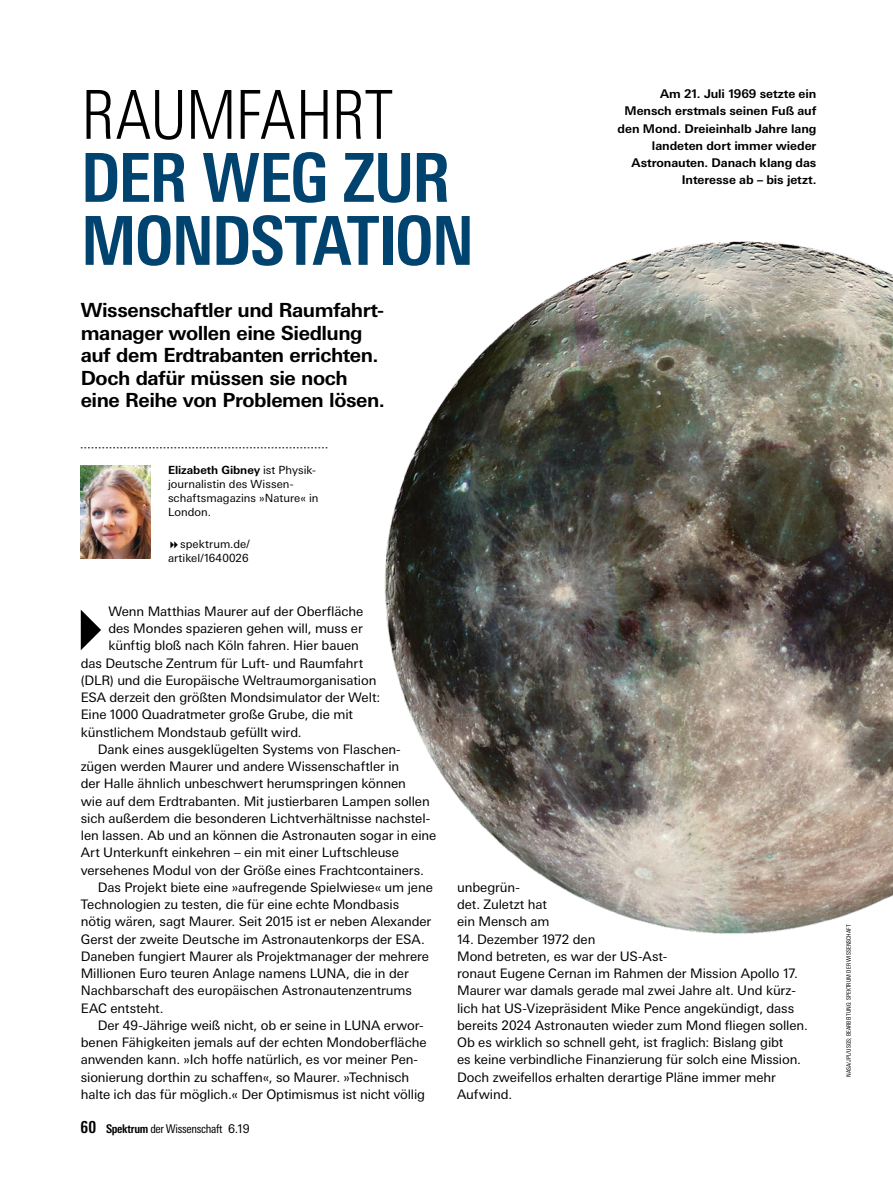
<style>
.page{position:relative;width:893px;height:1191px;background:#fff}
.page>*{position:absolute;margin:0;border:0;box-sizing:border-box;transform-origin:0 0}
.Ueberschrift{font:700 condensed 67.5px/63px "Univers Next Pro";letter-spacing:-.03em;color:#00436f}
.Dachzeile{font:300 condensed 67.5px "Univers Next Pro";letter-spacing:-.03em;color:#000}
.Vorspann{font:700 19.5px/22.5px "Univers Next Pro";letter-spacing:-.025em;color:#000}
.Fußzeile{font:700 condensed 16.5px "Univers Next Pro";color:#000}
.Grundtext_mit_Einzug{font:13.2px/17.2px "Univers Next Pro";letter-spacing:-.01em;color:#000}
.Grundtext_Initial_Dr{font:13.2px "Univers Next Pro";letter-spacing:-.01em;color:#000}
.Bildunterschrift{font:700 12px/17.2px "Univers Next Pro";letter-spacing:-.005em;color:#000;text-align:right}
.Fußzeile-2{font:condensed 12px "Univers Next Pro";letter-spacing:-.025em;color:#000}
.Autor_oben{font:11.25px/14.2px "Univers Next Pro";color:#000}
.Onlineartikel{font:11.25px/14.2px "Univers Next Pro";letter-spacing:.005em;color:#000;text-align:right}
.Bildnachweis{font:condensed 6px "Univers Next Pro";letter-spacing:.01em;color:#000}
.s1{font-weight:700}
.s2{font-stretch:normal}
</style>
<div class="page">
<img style="left:81px;top:466px;width:70px;height:92px">
<svg style="left:81px;top:447px;width:246px;height:1px"></svg>
<img style="left:385px;top:241px;width:508px;height:693px">
<p class="Dachzeile" style="left:81px;top:76px;width:313px">RAUMFAHRT</p>
<p class="Ueberschrift" style="left:81px;top:146px;width:395px">DER WEG ZUR<br>MONDSTATION</p>
<p class="Vorspann" style="left:81px;top:299px;width:306px">Wissenschaftler und Raumfahrt&shy;manager wollen eine Siedlung auf dem Erdtrabanten errichten.<br>Doch dafür müssen sie noch eine Reihe von Problemen lösen.</p>
<p class="Autor_oben" style="left:168px;top:462px;width:152px"><span class="s1">Elizabeth Gibney</span> ist Physik&shy;journalistin des Wissen&shy;schaftsmagazins »Nature« in<br>London.</p>
<p class="Onlineartikel" style="left:168px;top:536px;width:83px">spektrum.de/ artikel/1640026</p>
<p class="Bildunterschrift" style="left:618px;top:85px;width:200px">Am 21. Juli 1969 setzte ein<br>Mensch erstmals seinen Fuß auf den Mond. Dreieinhalb Jahre lang landeten dort immer wieder<br>Astronauten. Danach klang das<br>Interesse ab – bis jetzt.</p>
<p class="Grundtext_Initial_Dr" style="left:108px;top:603px;width:257px">Wenn Matthias Maurer auf der Oberfläche</p>
<p class="Grundtext_Initial_Dr" style="left:108px;top:621px;width:256px">des Mondes spazieren gehen will, muss er</p>
<p class="Grundtext_Initial_Dr" style="left:108px;top:638px;width:252px">künftig bloß nach Köln fahren. Hier bauen</p>
<p class="Grundtext_Initial_Dr" style="left:81px;top:655px;width:284px">das Deutsche Zentrum für Luft- und Raumfahrt</p>
<p class="Grundtext_Initial_Dr" style="left:81px;top:672px;width:297px">(DLR) und die Europäische Weltraumorganisation</p>
<p class="Grundtext_Initial_Dr" style="left:81px;top:690px;width:301px">ESA derzeit den größten Mondsimulator der Welt:</p>
<p class="Grundtext_Initial_Dr" style="left:81px;top:707px;width:274px">Eine 1000 Quadratmeter große Grube, die mit</p>
<p class="Grundtext_Initial_Dr" style="left:81px;top:724px;width:222px">künstlichem Mondstaub gefüllt wird.</p>
<p class="Grundtext_mit_Einzug" style="left:81px;top:740px;width:357px;text-indent:17px">Dank eines ausgeklügelten Systems von Flaschen&shy;zügen werden Maurer und andere Wissenschaftler in<br>der Halle ähnlich unbeschwert herumspringen können<br>wie auf dem Erdtrabanten. Mit justierbaren Lampen sollen sich außerdem die besonderen Lichtverhältnisse nachstel&shy;len lassen. Ab und an können die Astronauten sogar in eine Art Unterkunft einkehren – ein mit einer Luftschleuse versehenes Modul von der Größe eines Frachtcontainers.</p>
<p class="Grundtext_mit_Einzug" style="left:81px;top:878px;width:354px;text-indent:17px">Das Projekt biete eine »aufregende Spielwiese« um jene Technologien zu testen, die für eine echte Mondbasis nötig wären, sagt Maurer. Seit 2015 ist er neben Alexander Gerst der zweite Deutsche im Astronautenkorps der ESA.<br>Daneben fungiert Maurer als Projektmanager der mehrere Millionen Euro teuren Anlage namens LUNA, die in der Nachbarschaft des europäischen Astronautenzentrums EAC entsteht.</p>
<p class="Grundtext_mit_Einzug" style="left:81px;top:1016px;width:347px;text-indent:17px">Der 49-Jährige weiß nicht, ob er seine in LUNA erwor&shy;benen Fähigkeiten jemals auf der echten Mondoberfläche anwenden kann. »Ich hoffe natürlich, es vor meiner Pen&shy;sionierung dorthin zu schaffen«, so Maurer. »Technisch halte ich das für möglich.« Der Optimismus ist nicht völlig</p>
<p class="Fußzeile" style="left:81px;top:1117px;width:17px">60</p>
<p class="Fußzeile-2" style="left:106px;top:1122px;width:145px"><span class="s1">Spektrum</span> der Wissenschaft <span class="s2">6.19</span></p>
<p class="Grundtext_mit_Einzug" style="left:457px;top:878px;width:94px">unbegrün-<br>det. Zuletzt hat ein Mensch am</p>
<p class="Grundtext_mit_Einzug" style="left:457px;top:930px;width:352px">14. Dezember 1972 den<br>Mond betreten, es war der US-Ast-<br>ronaut Eugene Cernan im Rahmen der Mission Apollo 17.<br>Maurer war damals gerade mal zwei Jahre alt. Und kürz&shy;lich hat US-Vizepräsident Mike Pence angekündigt, dass bereits 2024 Astronauten wieder zum Mond fliegen sollen.<br>Ob es wirklich so schnell geht, ist fraglich: Bislang gibt<br>es keine verbindliche Finanzierung für solch eine Mission.<br>Doch zweifellos erhalten derartige Pläne immer mehr Aufwind.</p>
<p class="Bildnachweis" style="left:845px;top:1077px;width:154px;rotate:-90deg">NASA/JPL/USGS; BEARBEITUNG: SPEKTRUM DER WISSENSCHAFT</p>
</div>
